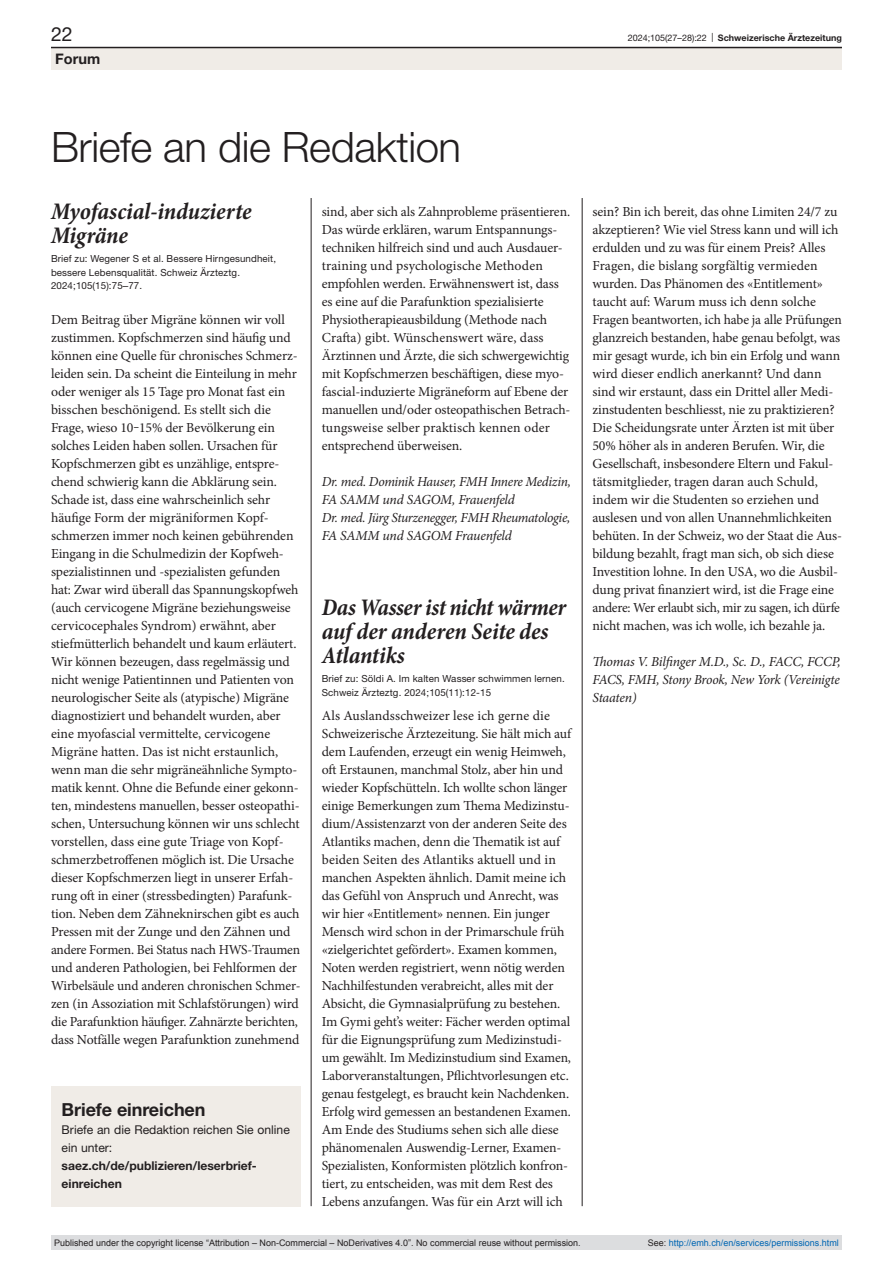
<style>
.page{position:relative;width:893px;height:1263px;background:#fff}
.page>*{position:absolute;margin:0;border:0;box-sizing:border-box;transform-origin:0 0}
.article-title-L28{font:300 42px "Helvetica Neue LT Pro";letter-spacing:-.01em;color:#231f20}
.article-title{font:italic 700 condensed 24px/24px "Minion Pro";letter-spacing:-.01em;color:#231f20}
.t1{font:19.5px "Helvetica Neue LT Pro";color:#231f20}
.box-head1{font:700 18px "Helvetica Neue LT Pro";letter-spacing:-.005em;color:#231f20}
.t2{font:700 14.55px "Helvetica Neue LT Pro";color:#231f20}
.paragraph-left{font:13.8px/18px "Minion Pro";letter-spacing:-.01em;color:#231f20}
.paragraph-left-2{font:italic 13.8px/18px "Minion Pro";letter-spacing:-.02em;color:#231f20}
.box-paragraph{font:12.15px/18px "Helvetica Neue LT Pro";color:#231f20}
.box-paragraph-2{font:700 12.15px/18px "Helvetica Neue LT Pro";color:#231f20}
.paragraph-small{font:9.75px/13.5px "Helvetica Neue LT Pro";letter-spacing:.01em;color:#231f20}
.t3{font:9px "Arial";color:#231f20}
.t4{font:9px "Arial";color:#0066b3}
.t5{font:700 9px "Helvetica Neue LT Pro";color:#231f20}
.s1{font-weight:400}
.s2{font-family:"Arial Unicode MS"}
.s3{color:#231f20}
</style>
<div class="page">
<hr style="left:311px;top:198px;width:1px;height:1008px;background:#231f20">
<hr style="left:582px;top:198px;width:1px;height:1008px;background:#231f20">
<div style="left:51px;top:48px;width:791px;height:22px;background:#f0ece7"></div>
<hr style="left:51px;top:47px;width:791px;height:1px;background:#231f20">
<div style="left:51px;top:1086px;width:249px;height:120px;background:#f0ece7"></div>
<div style="left:51px;top:1235px;width:791px;height:15px;background:#dcdddf"></div>
<h3 class="t1" style="left:51px;top:22px;width:23px">22</h3>
<p class="t5" style="left:628px;top:32px;width:216px"><span class="s1">2024;105(27–28):22 |</span> Schweizerische Ärztezeitung</p>
<p class="t2" style="left:55px;top:49px;width:46px">Forum</p>
<p class="article-title-L28" style="left:51px;top:121px;width:412px">Briefe an die Redaktion</p>
<p class="article-title" style="left:51px;top:200px;width:202px">Myofascial-induzierte<br>Migräne</p>
<p class="paragraph-small" style="left:51px;top:252px;width:227px">Brief zu: Wegener S et al. Bessere Hirngesundheit, bessere Lebensqualität. Schweiz Ärzteztg.<br>2024;105(15):75<span class="s2">‒</span>77.</p>
<p class="paragraph-left" style="left:51px;top:311px;width:251px">Dem Beitrag über Migräne können wir voll zustimmen. Kopfschmerzen sind häufig und können eine Quelle für chronisches Schmerz&shy;leiden sein. Da scheint die Einteilung in mehr oder weniger als 15 Tage pro Monat fast ein bisschen beschönigend. Es stellt sich die Frage, wieso 10‒15% der Bevölkerung ein solches Leiden haben sollen. Ursachen für Kopfschmerzen gibt es unzählige, entspre&shy;chend schwierig kann die Abklärung sein.<br>Schade ist, dass eine wahrscheinlich sehr häufige Form der migräniformen Kopf&shy;schmerzen immer noch keinen gebührenden Eingang in die Schulmedizin der Kopfweh&shy;spezialistinnen und -spezialisten gefunden hat: Zwar wird überall das Spannungskopfweh (auch cervicogene Migräne beziehungsweise cervicocephales Syndrom) erwähnt, aber stiefmütterlich behandelt und kaum erläutert.<br>Wir können bezeugen, dass regelmässig und nicht wenige Patientinnen und Patienten von neurologischer Seite als (atypische) Migräne diagnostiziert und behandelt wurden, aber eine myofascial vermittelte, cervicogene Migräne hatten. Das ist nicht erstaunlich, wenn man die sehr migräneähnliche Sympto&shy;matik kennt. Ohne die Befunde einer gekonn&shy;ten, mindestens manuellen, besser osteopathi&shy;schen, Untersuchung können wir uns schlecht vorstellen, dass eine gute Triage von Kopf&shy;schmerzbetroffenen möglich ist. Die Ursache dieser Kopfschmerzen liegt in unserer Erfah&shy;rung oft in einer (stressbedingten) Parafunk&shy;tion. Neben dem Zähneknirschen gibt es auch Pressen mit der Zunge und den Zähnen und andere Formen. Bei Status nach HWS-Traumen und anderen Pathologien, bei Fehlformen der Wirbelsäule und anderen chronischen Schmer&shy;zen (in Assoziation mit Schlafstörungen) wird die Parafunktion häufiger. Zahnärzte berichten, dass Notfälle wegen Parafunktion zunehmend</p>
<p class="box-head1" style="left:62px;top:1098px;width:145px">Briefe einreichen</p>
<p class="box-paragraph" style="left:62px;top:1120px;width:230px">Briefe an die Redaktion reichen Sie online ein unter:</p>
<p class="box-paragraph-2" style="left:62px;top:1156px;width:197px">saez.ch/de/publizieren/leserbrief&shy;einreichen</p>
<p class="paragraph-left" style="left:322px;top:203px;width:250px">sind, aber sich als Zahnprobleme präsentieren.<br>Das würde erklären, warum Entspannungs&shy;techniken hilfreich sind und auch Ausdauer&shy;training und psychologische Methoden empfohlen werden. Erwähnenswert ist, dass es eine auf die Parafunktion spezialisierte Physiotherapieausbildung (Methode nach Crafta) gibt. Wünschenswert wäre, dass Ärztinnen und Ärzte, die sich schwergewichtig mit Kopfschmerzen beschäftigen, diese myo&shy;fascial-induzierte Migräneform auf Ebene der manuellen und/oder osteopathischen Betrach&shy;tungsweise selber praktisch kennen oder entsprechend überweisen.</p>
<p class="paragraph-left-2" style="left:322px;top:473px;width:251px">Dr. med. Dominik Hauser, FMH Innere Medizin, FA SAMM und SAGOM, Frauenfeld<br>Dr. med. Jürg Sturzenegger, FMH Rheumatologie, FA SAMM und SAGOM Frauenfeld</p>
<p class="article-title" style="left:322px;top:596px;width:246px">Das Wasser ist nicht wärmer auf der anderen Seite des<br>Atlantiks</p>
<p class="paragraph-small" style="left:322px;top:672px;width:244px">Brief zu: Söldi A. Im kalten Wasser schwimmen lernen.<br>Schweiz Ärzteztg. 2024;105(11):12-15</p>
<p class="paragraph-left" style="left:322px;top:707px;width:251px">Als Auslandsschweizer lese ich gerne die Schweizerische Ärztezeitung. Sie hält mich auf dem Laufenden, erzeugt ein wenig Heimweh, oft Erstaunen, manchmal Stolz, aber hin und wieder Kopfschütteln. Ich wollte schon länger einige Bemerkungen zum Thema Medizinstu&shy;dium/Assistenzarzt von der anderen Seite des Atlantiks machen, denn die Thematik ist auf beiden Seiten des Atlantiks aktuell und in manchen Aspekten ähnlich. Damit meine ich das Gefühl von Anspruch und Anrecht, was wir hier «Entitlement» nennen. Ein junger Mensch wird schon in der Primarschule früh «zielgerichtet gefördert». Examen kommen, Noten werden registriert, wenn nötig werden Nachhilfestunden verabreicht, alles mit der Absicht, die Gymnasialprüfung zu bestehen.<br>Im Gymi geht’s weiter: Fächer werden optimal für die Eignungsprüfung zum Medizinstudi&shy;um gewählt. Im Medizinstudium sind Examen, Laborveranstaltungen, Pflichtvorlesungen etc. genau festgelegt, es braucht kein Nachdenken.<br>Erfolg wird gemessen an bestandenen Examen.<br>Am Ende des Studiums sehen sich alle diese phänomenalen Auswendig-Lerner, Examen-Spezialisten, Konformisten plötzlich konfron&shy;tiert, zu entscheiden, was mit dem Rest des Lebens anzufangen. Was für ein Arzt will ich</p>
<p class="paragraph-left" style="left:592px;top:203px;width:251px">sein? Bin ich bereit, das ohne Limiten 24/7 zu akzeptieren? Wie viel Stress kann und will ich erdulden und zu was für einem Preis? Alles Fragen, die bislang sorgfältig vermieden wurden. Das Phänomen des «Entitlement» taucht auf: Warum muss ich denn solche Fragen beantworten, ich habe ja alle Prüfungen glanzreich bestanden, habe genau befolgt, was mir gesagt wurde, ich bin ein Erfolg und wann wird dieser endlich anerkannt? Und dann sind wir erstaunt, dass ein Drittel aller Medi&shy;zinstudenten beschliesst, nie zu praktizieren?<br>Die Scheidungsrate unter Ärzten ist mit über 50% höher als in anderen Berufen. Wir, die Gesellschaft, insbesondere Eltern und Fakul&shy;tätsmitglieder, tragen daran auch Schuld, indem wir die Studenten so erziehen und auslesen und von allen Unannehmlichkeiten behüten. In der Schweiz, wo der Staat die Aus&shy;bildung bezahlt, fragt man sich, ob sich diese Investition lohne. In den USA, wo die Ausbil&shy;dung privat finanziert wird, ist die Frage eine andere: Wer erlaubt sich, mir zu sagen, ich dürfe nicht machen, was ich wolle, ich bezahle ja.</p>
<p class="paragraph-left-2" style="left:592px;top:653px;width:250px;text-align:justify">Thomas V. Bilfinger M.D., Sc. D., FACC, FCCP, FACS, FMH, Stony Brook, New York (Vereinigte Staaten)</p>
<p class="t3" style="left:54px;top:1237px;width:528px">Published under the copyright license “Attribution – Non-Commercial – NoDerivatives 4.0”. No commercial reuse without permission.</p>
<p class="t4" style="left:648px;top:1237px;width:193px"><span class="s3">See:</span> http://emh.ch/en/services/permissions.html</p>
</div>
